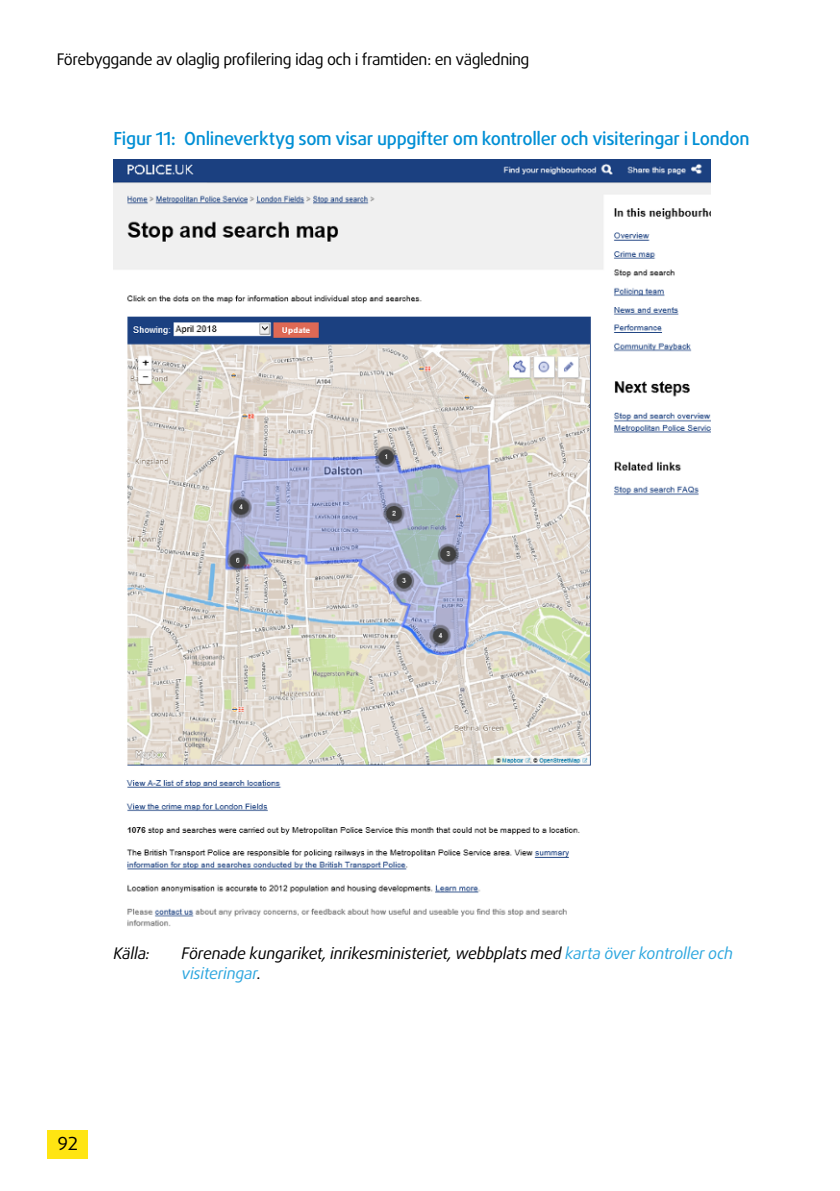
<style>
.page{position:relative;width:840px;height:1191px;background:#fff}
.page>*{position:absolute;margin:0;border:0;box-sizing:border-box;transform-origin:0 0}
.figure_table{font:500 18px "Daxline Pro";letter-spacing:-.015em;color:#008fd5}
.t1{font:18px "Daxline Pro";color:#000}
.figure_note_source{font:italic 16px/19.2px "Daxline Pro";letter-spacing:-.015em;color:#000}
.t2{font:16px "Daxline Pro Regular 2";letter-spacing:-.03em;color:#000}
.s1{color:#2ea7df}
</style>
<div class="page">
<div style="left:48px;top:1130px;width:40px;height:29px;background:#ffe512"></div>
<img style="left:113px;top:159px;width:597px;height:768px">
<p class="t2" style="left:57px;top:49px;width:474px">Förebyggande av olaglig profilering idag och i framtiden: en vägledning</p>
<p class="figure_table" style="left:113px;top:126px;width:637px">Figur 11: Onlineverktyg som visar uppgifter om kontroller och visiteringar i London</p>
<p class="figure_note_source" style="left:113px;top:944px;width:38px">Källa:</p>
<p class="figure_note_source" style="left:181px;top:944px;width:552px">Förenade kungariket, inrikesministeriet, webbplats med <span class="s1">karta över kontroller och visiteringar</span>.</p>
<p class="t1" style="left:58px;top:1131px;width:22px">92</p>
</div>
